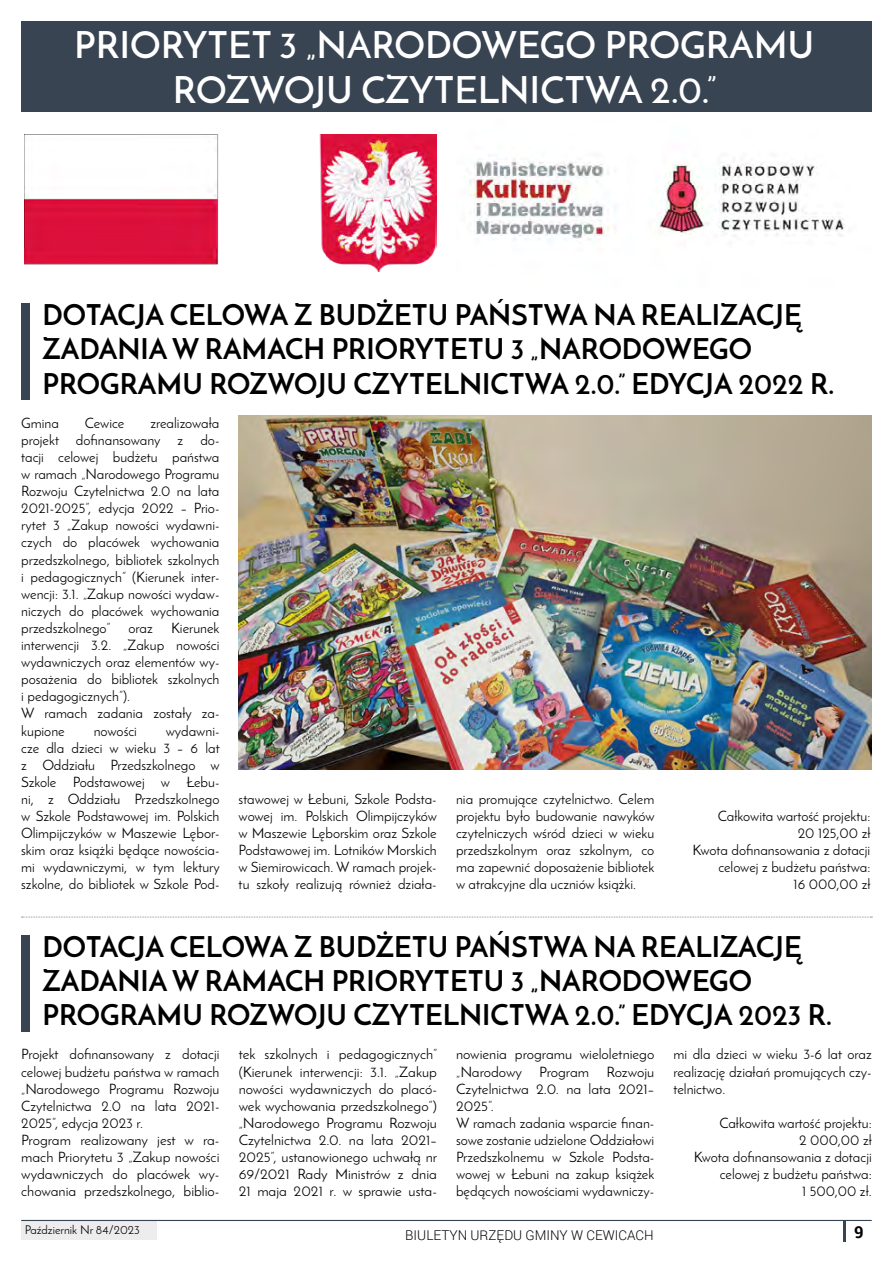
<style>
.page{position:relative;width:893px;height:1263px;background:#fff}
.page>*{position:absolute;margin:0;border:0;box-sizing:border-box;transform-origin:0 0}
.t1{font:600 37.5px/45px "Josefin Sans";color:#fff;text-align:center}
.t2{font:700 28.5px/34.2px "Josefin Sans";color:#000}
.t3{font:700 16.5px "Roboto";color:#000}
.t4{font:14.25px/17.1px "Josefin Sans";color:#000;text-align:justify}
.t5{font:300 13.5px "Roboto";color:#000}
.t6{font:12px "Josefin Sans";color:#000}
</style>
<div class="page">
<div style="left:21px;top:1220px;width:135px;height:19px;background:#ededed"></div>
<hr style="left:843px;top:1220px;width:3px;height:22px;background:#394453">
<hr style="left:21px;top:1220px;width:851px;height:1px;background:#394453">
<div style="left:21px;top:21px;width:851px;height:91px;background:#394453"></div>
<svg style="left:22px;top:917px;width:850px;height:1px"></svg>
<div style="left:21px;top:304px;width:9px;height:96px;background:#394453"></div>
<div style="left:21px;top:935px;width:9px;height:97px;background:#394453"></div>
<img style="left:239px;top:416px;width:633px;height:353px">
<img style="left:25px;top:134px;width:412px;height:138px">
<img style="left:469px;top:155px;width:375px;height:86px">
<h1 class="t1" style="left:74px;top:22px;width:742px">PRIORYTET 3 „NARODOWEGO PROGRAMU<br>ROZWOJU CZYTELNICTWA 2.0.”</h1>
<h2 class="t2" style="left:43px;top:298px;width:794px">DOTACJA CELOWA Z BUDŻETU PAŃSTWA NA REALIZACJĘ<br>ZADANIA W RAMACH PRIORYTETU 3 „NARODOWEGO<br>PROGRAMU ROZWOJU CZYTELNICTWA 2.0.” EDYCJA 2022 R.</h2>
<p class="t4" style="left:21px;top:414px;width:39px">Gmina</p>
<p class="t4" style="left:85px;top:414px;width:41px">Cewice</p>
<p class="t4" style="left:21px;top:414px;width:200px;text-indent:129px">zrealizowała projekt dofinansowany z do&shy;tacji celowej budżetu państwa w ramach „Narodowego Programu Rozwoju Czytelnictwa 2.0 na lata 2021-2025”, edycja 2022 – Prio&shy;rytet 3 „Zakup nowości wydawni&shy;czych do placówek wychowania przedszkolnego, bibliotek szkolnych i pedagogicznych” (Kierunek inter&shy;wencji: 3.1. „Zakup nowości wydaw&shy;niczych do placówek wychowania przedszkolnego” oraz</p>
<p class="t4" style="left:21px;top:619px;width:200px;text-align:left;text-indent:150px">Kierunek interwencji 3.2. „Zakup nowości wydawniczych oraz elementów wy&shy;posażenia do bibliotek szkolnych i pedagogicznych”).<br>W ramach zadania zostały za&shy;kupione</p>
<p class="t4" style="left:21px;top:722px;width:200px;text-indent:144px">wydawni&shy;cze dla dzieci w wieku 3 – 6 lat z Oddziału Przedszkolnego w Szkole Podstawowej w Łebu&shy;ni, z Oddziału Przedszkolnego w Szkole Podstawowej im. Polskich Olimpijczyków w Maszewie Lębor&shy;skim oraz książki będące nowościa&shy;mi wydawniczymi, w tym lektury szkolne, do bibliotek w Szkole Pod-</p>
<p class="t4" style="left:94px;top:722px;width:45px">nowości</p>
<p class="t4" style="left:239px;top:790px;width:200px">stawowej w Łebuni, Szkole Podsta&shy;wowej im. Polskich Olimpijczyków w Maszewie Lęborskim oraz Szkole Podstawowej im. Lotników Morskich w Siemirowicach. W ramach projek&shy;tu szkoły realizują również działa-</p>
<p class="t4" style="left:456px;top:790px;width:200px">nia promujące czytelnictwo. Celem projektu było budowanie nawyków czytelniczych wśród dzieci w wieku przedszkolnym oraz szkolnym, co ma zapewnić doposażenie bibliotek w atrakcyjne dla uczniów książki.</p>
<p class="t4" style="left:692px;top:807px;width:180px;text-align:right">Całkowita wartość projektu:<br>20 125,00 zł<br>Kwota dofinansowania z dotacji celowej z budżetu państwa:<br>16 000,00 zł</p>
<h2 class="t2" style="left:43px;top:929px;width:791px">DOTACJA CELOWA Z BUDŻETU PAŃSTWA NA REALIZACJĘ<br>ZADANIA W RAMACH PRIORYTETU 3 „NARODOWEGO<br>PROGRAMU ROZWOJU CZYTELNICTWA 2.0.” EDYCJA 2023 R.</h2>
<p class="t4" style="left:21px;top:1046px;width:200px;text-align:left">Projekt dofinansowany z dotacji celowej budżetu państwa w ramach „Narodowego Programu Rozwoju<br>Czytelnictwa 2.0 na lata 2021-<br>2025”, edycja 2023 r.<br>Program realizowany jest w ra&shy;mach Priorytetu 3 „Zakup nowości wydawniczych do placówek wy&shy;chowania przedszkolnego, biblio-</p>
<p class="t4" style="left:239px;top:1046px;width:200px">tek szkolnych i pedagogicznych” (Kierunek interwencji: 3.1. „Zakup nowości wydawniczych do placó&shy;wek wychowania przedszkolnego”) „Narodowego Programu Rozwoju Czytelnictwa 2.0. na lata 2021– 2025”, ustanowionego uchwałą nr 69/2021 Rady Ministrów z dnia 21 maja 2021 r. w sprawie usta-</p>
<p class="t4" style="left:456px;top:1046px;width:200px;text-align:left">nowienia programu wieloletniego „Narodowy Program Rozwoju<br>Czytelnictwa 2.0. na lata 2021–<br>2025”.<br>W ramach zadania wsparcie finan&shy;sowe zostanie udzielone Oddziałowi<br>Przedszkolnemu w Szkole Podsta&shy;wowej w Łebuni na zakup książek będących nowościami wydawniczy-</p>
<p class="t4" style="left:673px;top:1046px;width:200px">mi dla dzieci w wieku 3-6 lat oraz realizację działań promujących czy&shy;telnictwo.</p>
<p class="t4" style="left:694px;top:1114px;width:180px;text-align:right">Całkowita wartość projektu:<br>2 000,00 zł<br>Kwota dofinansowania z dotacji celowej z budżetu państwa:<br>1 500,00 zł.</p>
<p class="t6" style="left:25px;top:1222px;width:117px">Październik Nr 84/2023</p>
<p class="t5" style="left:405px;top:1226px;width:250px">BIULETYN URZĘDU GMINY W CEWICACH</p>
<p class="t3" style="left:854px;top:1220px;width:11px">9</p>
</div>
